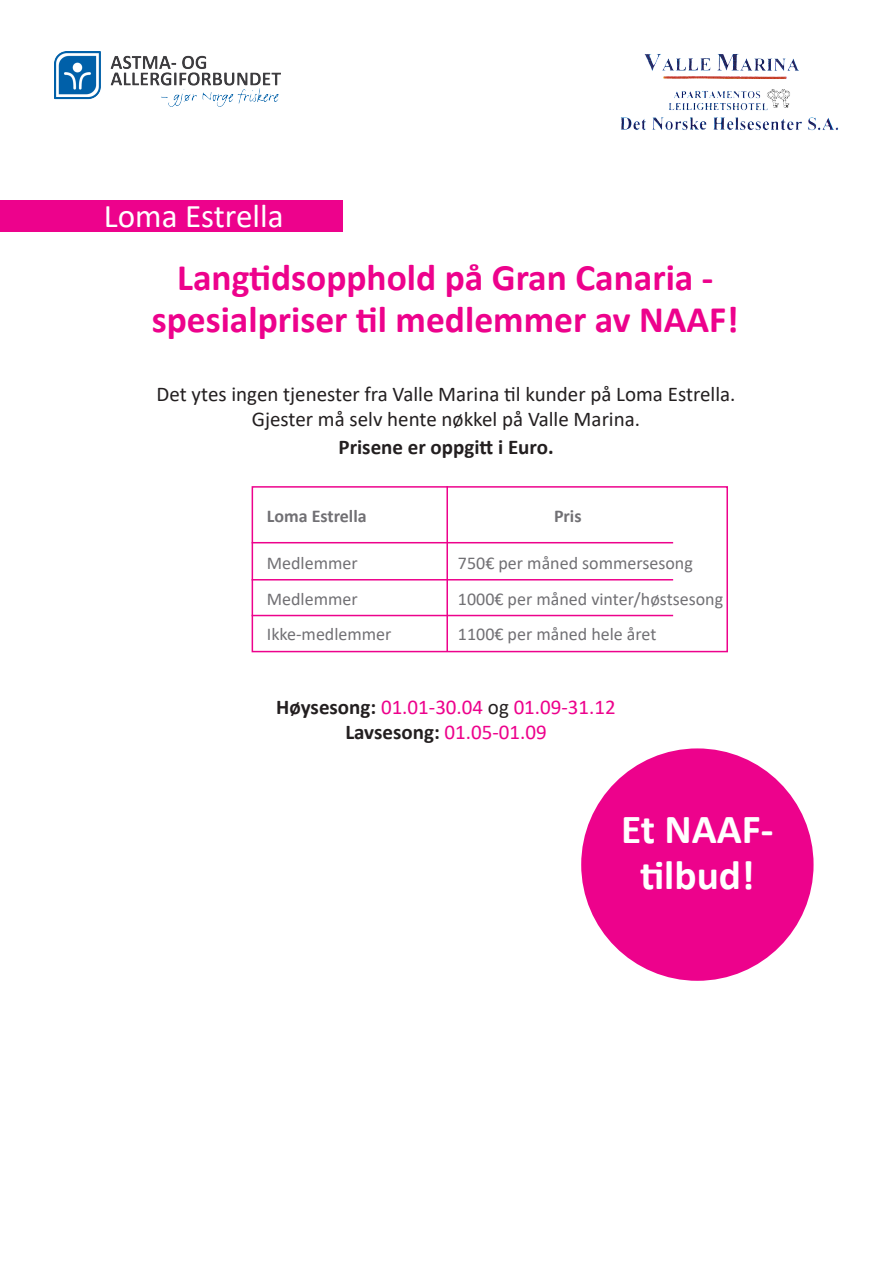
<style>
.page{position:relative;width:893px;height:1263px;background:#fff}
.page>*{position:absolute;margin:0;border:0;box-sizing:border-box;transform-origin:0 0}
.t1{font:700 41.4px/46.3px "Calibri";color:#fff;text-align:center}
.t2{font:700 37.5px/42px "Calibri";color:#ed028c;text-align:center}
.t3{font:33.15px "Calibri";color:#fff}
.t4{font:21px/25.2px "Calibri";color:#231f20;text-align:center}
.t5{font:21px/25.2px "Calibri";color:#ed028c;text-align:center}
.t6{font:700 21px "Calibri";color:#231f20}
.t7{font:18px "Calibri";color:#717074}
.t8{font:700 18px "Calibri";color:#717074}
.s1{font-weight:700;color:#231f20}
.s2{color:#231f20}
</style>
<div class="page">
<img style="left:55px;top:52px;width:225px;height:54px">
<img style="left:620px;top:54px;width:219px;height:77px">
<div style="left:0;top:200px;width:343px;height:31px;background:#ed028c"></div>
<div style="left:252px;top:486px;width:476px;height:166px;border:2px solid #ed028c"></div>
<hr style="left:252px;top:542px;width:421px;height:1px;background:#ed028c">
<hr style="left:252px;top:579px;width:421px;height:1px;background:#ed028c">
<hr style="left:252px;top:615px;width:421px;height:1px;background:#ed028c">
<hr style="left:446px;top:486px;width:2px;height:165px;background:#ed028c">
<div style="left:581px;top:748px;width:232px;height:233px;background:#ed028c;border-radius:50%"></div>
<h3 class="t3" style="left:104px;top:193px;width:181px">Loma Estrella</h3>
<h2 class="t2" style="left:152px;top:256px;width:588px">Langtidsopphold på Gran Canaria - spesialpriser til medlemmer av NAAF!</h2>
<p class="t4" style="left:157px;top:380px;width:580px">Det ytes ingen tjenester fra Valle Marina til kunder på Loma Estrella.<br>Gjester må selv hente nøkkel på Valle Marina.</p>
<p class="t6" style="left:338px;top:432px;width:217px">Prisene er oppgitt i Euro.</p>
<p class="t8" style="left:267px;top:503px;width:101px">Loma Estrella</p>
<p class="t7" style="left:267px;top:550px;width:92px">Medlemmer</p>
<p class="t7" style="left:458px;top:550px;width:236px">750€ per måned sommersesong</p>
<p class="t7" style="left:267px;top:586px;width:92px">Medlemmer</p>
<p class="t7" style="left:458px;top:586px;width:267px">1000€ per måned vinter/høstsesong</p>
<p class="t7" style="left:267px;top:622px;width:126px">Ikke-medlemmer</p>
<p class="t7" style="left:458px;top:621px;width:200px">1100€ per måned hele året</p>
<p class="t8" style="left:554px;top:503px;width:29px">Pris</p>
<p class="t5" style="left:276px;top:693px;width:341px"><span class="s1">Høysesong:</span> 01.01-30.04 <span class="s2">og</span> 01.09-31.12<br><span class="s1">Lavsesong:</span> 01.05-01.09</p>
<h1 class="t1" style="left:621px;top:805px;width:154px">Et NAAF&shy;tilbud!</h1>
</div>
